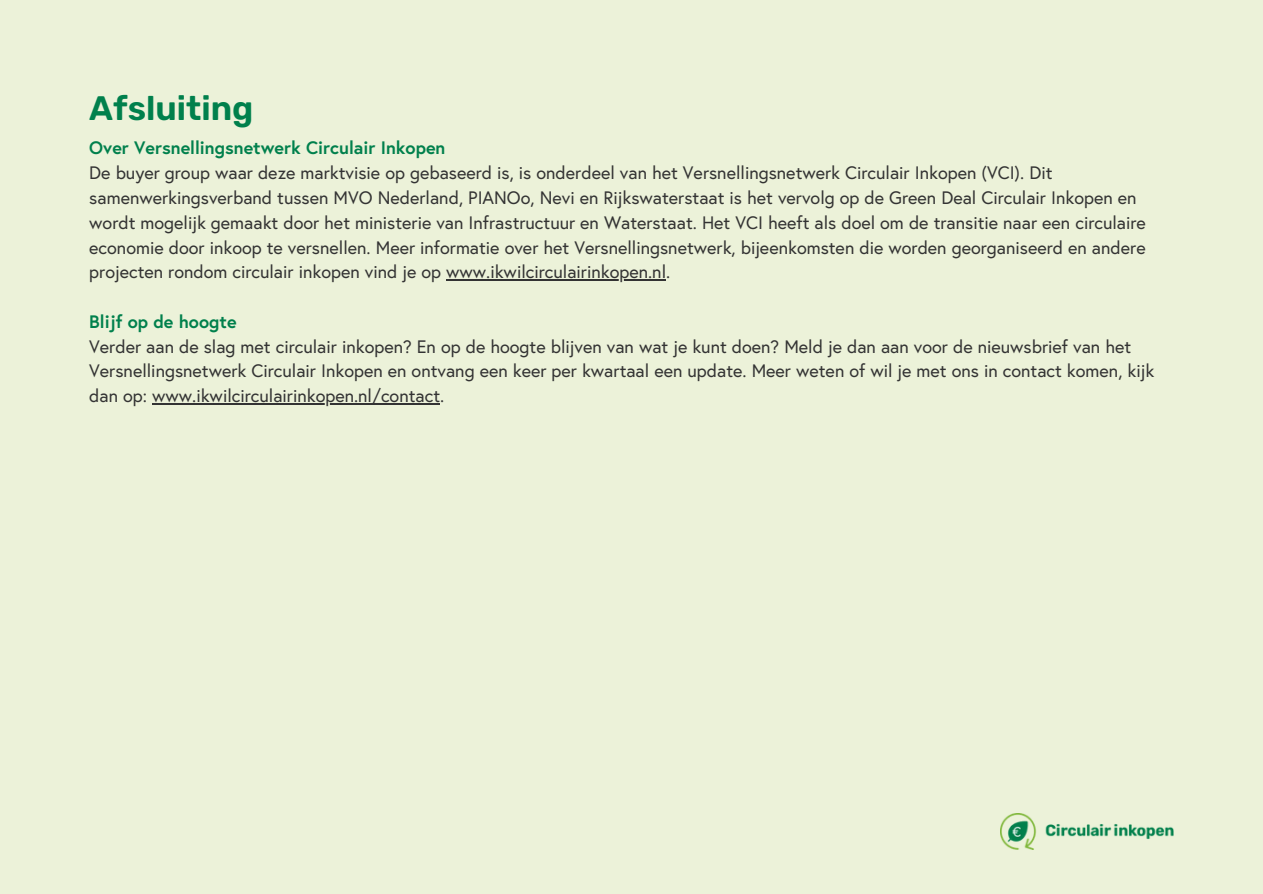
<style>
.page{position:relative;width:1263px;height:894px;background:#fff}
.page>*{position:absolute;margin:0;border:0;box-sizing:border-box;transform-origin:0 0}
.t1{font:600 33.9px "Rubik";color:#00804c}
.t2{font:18px/24.8px "Europa";color:#333}
.t3{font:700 18px "Europa";color:#00804c}
</style>
<div class="page">
<div style="left:0;top:0;width:1263px;height:893px;background:#ecf2d9"></div>
<img style="left:1000px;top:813px;width:174px;height:36px">
<hr style="left:446px;top:279px;width:220px;height:1px;background:#333">
<hr style="left:152px;top:403px;width:288px;height:1px;background:#333">
<h1 class="t1" style="left:89px;top:89px;width:166px">Afsluiting</h1>
<p class="t3" style="left:89px;top:140px;width:358px">Over Versnellingsnetwerk Circulair Inkopen</p>
<p class="t2" style="left:89px;top:162px;width:1058px">De buyer group waar deze marktvisie op gebaseerd is, is onderdeel van het Versnellingsnetwerk Circulair Inkopen (VCI). Dit samenwerkingsverband tussen MVO Nederland, PIANOo, Nevi en Rijkswaterstaat is het vervolg op de Green Deal Circulair Inkopen en wordt mogelijk gemaakt door het ministerie van Infrastructuur en Waterstaat. Het VCI heeft als doel om de transitie naar een circulaire economie door inkoop te versnellen. Meer informatie over het Versnellingsnetwerk, bijeenkomsten die worden georganiseerd en andere projecten rondom circulair inkopen vind je op www.ikwilcirculairinkopen.nl.</p>
<p class="t3" style="left:89px;top:313px;width:149px">Blijf op de hoogte</p>
<p class="t2" style="left:89px;top:335px;width:1066px">Verder aan de slag met circulair inkopen? En op de hoogte blijven van wat je kunt doen? Meld je dan aan voor de nieuwsbrief van het<br>Versnellingsnetwerk Circulair Inkopen en ontvang een keer per kwartaal een update. Meer weten of wil je met ons in contact komen, kijk dan op: www.ikwilcirculairinkopen.nl/contact.</p>
</div>
